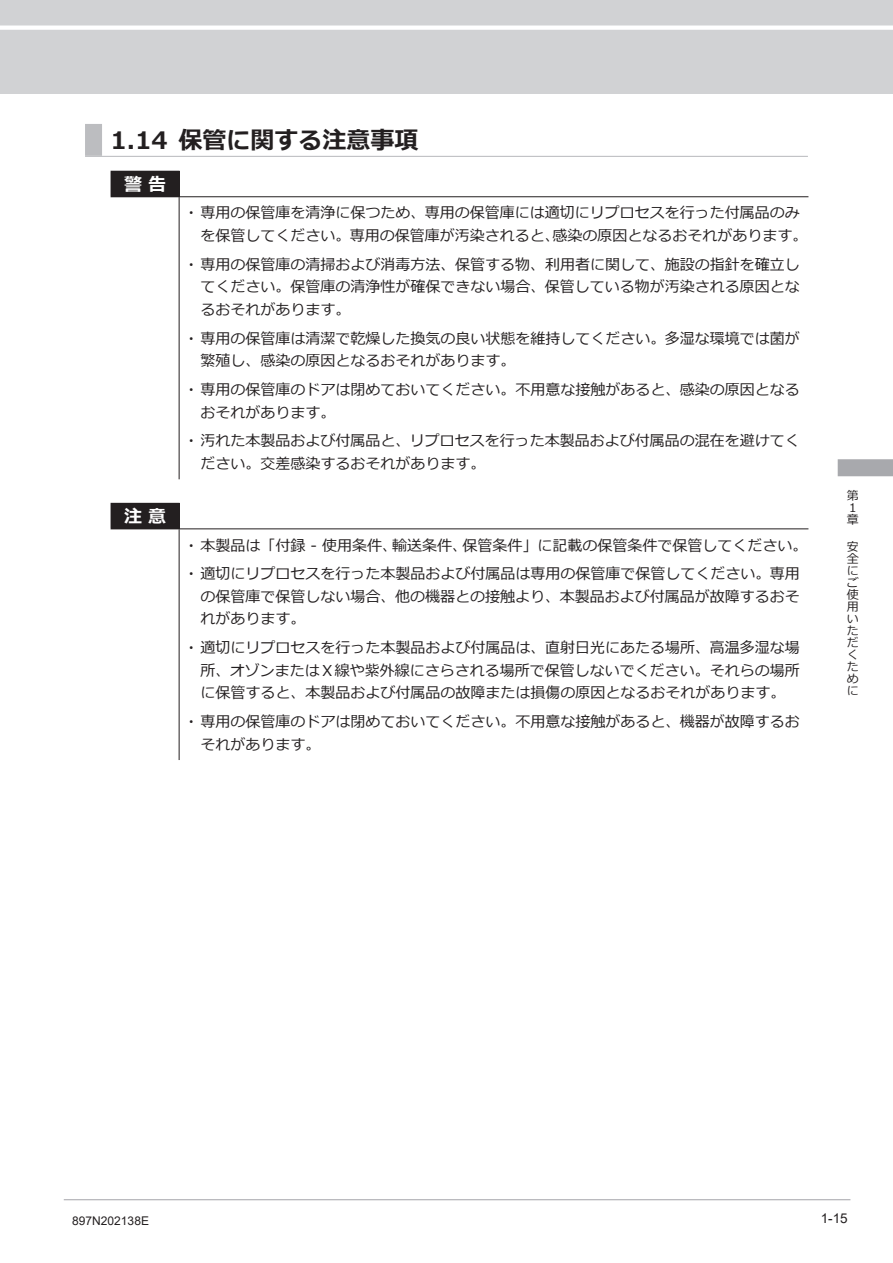
<style>
.page{position:relative;width:893px;height:1263px;background:#fff}
.page>*{position:absolute;margin:0;border:0;box-sizing:border-box;transform-origin:0 0}
.t1{font:700 24px "Meiryo";color:#231f20}
.t2{font:700 18px "Meiryo";color:#fff}
.t3{font:15px/22.5px "Meiryo";color:#231f20}
.t4{font:13.5px "Arial";color:#231f20}
.t5{font:12px/12px "Meiryo";color:#231f20}
.t6{font:12px "Arial";color:#231f20}
</style>
<div class="page">
<hr style="left:64px;top:1199px;width:786px;height:1px;background:#a8a9ad">
<div style="left:838px;top:459px;width:55px;height:17px;background:#a8a9ad"></div>
<div style="left:0;top:0;width:893px;height:94px;background:#d1d2d4"></div>
<hr style="left:0;top:26px;width:893px;height:4px;background:#fff">
<div style="left:85px;top:124px;width:17px;height:32px;background:#bcbdc0"></div>
<hr style="left:85px;top:156px;width:723px;height:1px;background:#bcbdc0">
<div style="left:111px;top:171px;width:68px;height:26px;background:#231f20"></div>
<hr style="left:111px;top:171px;width:69px;height:1px;background:#231f20">
<svg style="left:179px;top:172px;width:1px;height:24px"></svg>
<hr style="left:179px;top:196px;width:629px;height:1px;background:#231f20">
<hr style="left:179px;top:197px;width:1px;height:282px;background:#231f20">
<div style="left:111px;top:503px;width:68px;height:26px;background:#231f20"></div>
<hr style="left:111px;top:503px;width:69px;height:1px;background:#231f20">
<svg style="left:179px;top:504px;width:1px;height:24px"></svg>
<hr style="left:179px;top:528px;width:629px;height:1px;background:#231f20">
<hr style="left:179px;top:529px;width:1px;height:231px;background:#231f20">
<h1 class="t1" style="left:111px;top:123px;width:310px">1.14 保管に関する注意事項</h1>
<p class="t2" style="left:124px;top:172px;width:43px">警告</p>
<p class="t3" style="left:200px;top:203px;width:609px;text-indent:-16px">・専用の保管庫を清浄に保つため、専用の保管庫には適切にリプロセスを行った付属品のみを保管してください。専用の保管庫が汚染されると、感染の原因となるおそれがあります。</p>
<p class="t3" style="left:200px;top:254px;width:601px;text-align:justify;text-indent:-16px">・専用の保管庫の清掃および消毒方法、保管する物、利用者に関して、施設の指針を確立してください。保管庫の清浄性が確保できない場合、保管している物が汚染される原因となるおそれがあります。</p>
<p class="t3" style="left:200px;top:328px;width:601px;text-indent:-16px">・専用の保管庫は清潔で乾燥した換気の良い状態を維持してください。多湿な環境では菌が繁殖し、感染の原因となるおそれがあります。</p>
<p class="t3" style="left:200px;top:379px;width:601px;text-indent:-16px">・専用の保管庫のドアは閉めておいてください。不用意な接触があると、感染の原因となるおそれがあります。</p>
<p class="t3" style="left:200px;top:431px;width:601px;text-indent:-16px">・汚れた本製品および付属品と、リプロセスを行った本製品および付属品の混在を避けてください。交差感染するおそれがあります。</p>
<p class="t2" style="left:124px;top:504px;width:43px">注意</p>
<p class="t3" style="left:184px;top:531px;width:625px;line-height:28.8px">・本製品は「付録 - 使用条件、輸送条件、保管条件」に記載の保管条件で保管してください。・適切にリプロセスを行った本製品および付属品は専用の保管庫で保管してください。専用</p>
<p class="t3" style="left:200px;top:586px;width:601px">の保管庫で保管しない場合、他の機器との接触より、本製品および付属品が故障するおそれがあります。</p>
<p class="t3" style="left:200px;top:637px;width:601px;text-align:justify;text-indent:-16px">・適切にリプロセスを行った本製品および付属品は、直射日光にあたる場所、高温多湿な場所、オゾンまたはＸ線や紫外線にさらされる場所で保管しないでください。それらの場所に保管すると、本製品および付属品の故障または損傷の原因となるおそれがあります。</p>
<p class="t3" style="left:200px;top:711px;width:601px;text-indent:-16px">・専用の保管庫のドアは閉めておいてください。不用意な接触があると、機器が故障するおそれがあります。</p>
<p class="t5" style="left:847px;top:490px;width:13px">第第第</p>
<p class="t5" style="left:847px;top:540px;width:17px;line-height:12.8px">第第第</p>
<p class="t5" style="left:847px;top:577px;width:13px">第</p>
<p class="t5" style="left:847px;top:589px;width:13px">第</p>
<p class="t5" style="left:847px;top:601px;width:12px">第</p>
<p class="t5" style="left:847px;top:613px;width:13px">第</p>
<p class="t5" style="left:847px;top:625px;width:13px">第</p>
<p class="t5" style="left:847px;top:637px;width:13px">第</p>
<p class="t5" style="left:847px;top:649px;width:11px">第</p>
<p class="t5" style="left:847px;top:662px;width:18px">第第</p>
<p class="t5" style="left:853px;top:674px;width:11px">第</p>
<p class="t6" style="left:72px;top:1212px;width:78px">897N202138E</p>
<p class="t4" style="left:821px;top:1209px;width:29px">1-15</p>
</div>
